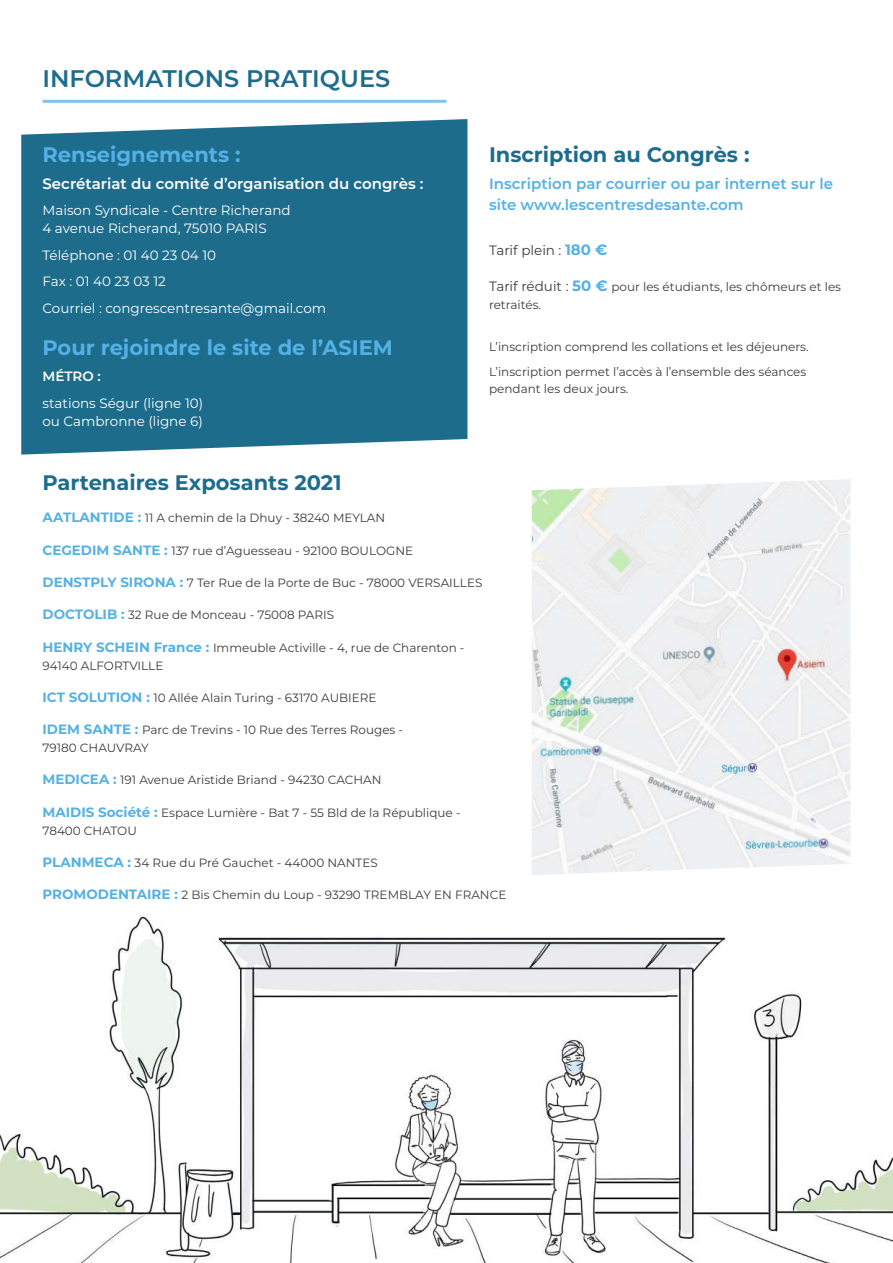
<style>
.page{position:relative;width:893px;height:1263px;background:#fff}
.page>*{position:absolute;margin:0;border:0;box-sizing:border-box;transform-origin:0 0}
.t1{font:600 24px "Montserrat";color:#1d6c8c}
.t2{font:700 21px "Montserrat";color:#1d6c8c}
.t3{font:700 21px "Montserrat";color:#54b1e5}
.t4{font:600 15px/21px "Montserrat";color:#54b1e5}
.t5{font:600 15px "Montserrat";color:#fff}
.t6{font:13.5px/18px "Montserrat";color:#fff}
.t7{font:13.5px "Montserrat";color:#3b3b3c}
.t8{font:600 13.5px "Montserrat";color:#fff}
.t9{font:12px/18px "Montserrat";color:#3b3b3c}
.s1{font-weight:700;font-size:15px;color:#54b1e5}
.s2{font-size:13.5px}
.s3{font-weight:700;font-size:13.5px;color:#54b1e5}
</style>
<div class="page">
<div style="left:21px;top:119px;width:446px;height:336px;background:#1d6c8c"></div>
<img style="left:532px;top:479px;width:318px;height:396px">
<img style="left:0;top:914px;width:893px;height:349px">
<hr style="left:43px;top:100px;width:403px;height:3px;background:#83c2eb">
<h1 class="t1" style="left:43px;top:61px;width:349px">INFORMATIONS PRATIQUES</h1>
<h2 class="t3" style="left:43px;top:139px;width:200px">Renseignements :</h2>
<p class="t5" style="left:43px;top:173px;width:383px">Secrétariat du comité d’organisation du congrès :</p>
<p class="t6" style="left:43px;top:201px;width:250px">Maison Syndicale - Centre Richerand<br>4 avenue Richerand, 75010 PARIS</p>
<p class="t6" style="left:43px;top:241px;width:285px;line-height:26.5px">Téléphone : 01 40 23 04 10<br>Fax : 01 40 23 03 12<br>Courriel : congrescentresante@gmail.com</p>
<h2 class="t3" style="left:43px;top:332px;width:352px">Pour rejoindre le site de l’ASIEM</h2>
<p class="t8" style="left:43px;top:367px;width:60px">MÉTRO :</p>
<p class="t6" style="left:43px;top:394px;width:162px">stations Ségur (ligne 10) ou Cambronne (ligne 6)</p>
<h2 class="t2" style="left:489px;top:139px;width:262px">Inscription au Congrès :</h2>
<p class="t4" style="left:489px;top:172px;width:346px">Inscription par courrier ou par internet sur le site www.lescentresdesante.com</p>
<p class="t7" style="left:489px;top:241px;width:120px">Tarif plein : <span class="s1">180 €</span></p>
<p class="t9" style="left:489px;top:277px;width:354px"><span class="s2">Tarif réduit :</span> <span class="s1">50 €</span> pour les étudiants, les chômeurs et les retraités.</p>
<p class="t9" style="left:489px;top:334px;width:321px;line-height:25px">L’inscription comprend les collations et les déjeuners.<br>L’inscription permet l’accès à l’ensemble des séances</p>
<p class="t9" style="left:489px;top:379px;width:141px">pendant les deux jours.</p>
<h2 class="t2" style="left:43px;top:468px;width:301px">Partenaires Exposants 2021</h2>
<p class="t9" style="left:43px;top:509px;width:344px"><span class="s3">AATLANTIDE :</span> 11 A chemin de la Dhuy - 38240 MEYLAN</p>
<p class="t9" style="left:43px;top:541px;width:372px"><span class="s3">CEGEDIM SANTE :</span> 137 rue d’Aguesseau - 92100 BOULOGNE</p>
<p class="t9" style="left:43px;top:573px;width:441px"><span class="s3">DENSTPLY SIRONA :</span> 7 Ter Rue de la Porte de Buc - 78000 VERSAILLES</p>
<p class="t9" style="left:43px;top:606px;width:293px"><span class="s3">DOCTOLIB :</span> 32 Rue de Monceau - 75008 PARIS</p>
<p class="t9" style="left:43px;top:638px;width:424px"><span class="s3">HENRY SCHEIN France :</span> Immeuble Activille - 4, rue de Charenton -<br>94140 ALFORTVILLE</p>
<p class="t9" style="left:43px;top:688px;width:336px"><span class="s3">ICT SOLUTION :</span> 10 Allée Alain Turing - 63170 AUBIERE</p>
<p class="t9" style="left:43px;top:720px;width:362px"><span class="s3">IDEM SANTE :</span> Parc de Trevins - 10 Rue des Terres Rouges -<br>79180 CHAUVRAY</p>
<p class="t9" style="left:43px;top:771px;width:341px"><span class="s3">MEDICEA :</span> 191 Avenue Aristide Briand - 94230 CACHAN</p>
<p class="t9" style="left:43px;top:803px;width:420px"><span class="s3">MAIDIS Société :</span> Espace Lumière - Bat 7 - 55 Bld de la République -<br>78400 CHATOU</p>
<p class="t9" style="left:43px;top:853px;width:337px"><span class="s3">PLANMECA :</span> 34 Rue du Pré Gauchet - 44000 NANTES</p>
<p class="t9" style="left:43px;top:885px;width:465px"><span class="s3">PROMODENTAIRE :</span> 2 Bis Chemin du Loup - 93290 TREMBLAY EN FRANCE</p>
</div>
